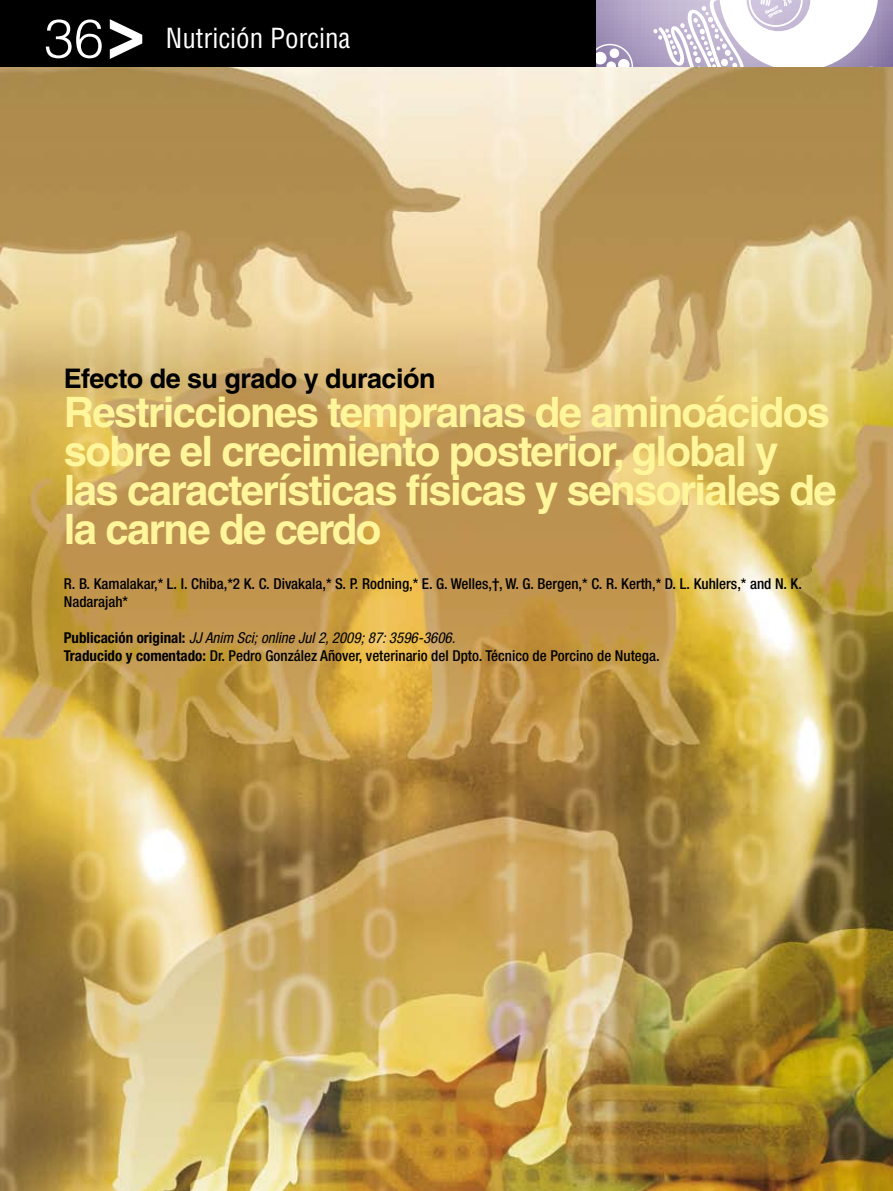
<style>
.page{position:relative;width:893px;height:1191px;background:#fff}
.page>*{position:absolute;margin:0;border:0;box-sizing:border-box;transform-origin:0 0}
.t1{font:700 86.55px "Helvetica";color:#fff}
.t2{font:700 42px/39px "Helvetica";letter-spacing:-.04em;color:#fff59a}
.t3{font:700 27px "Helvetica";letter-spacing:-.02em;color:#000}
.t4{font:condensed 27px "Helvetica";color:#fff}
.t5{font:500 condensed 15px/18px "Helvetica Neue LT Std";color:#000}
.s1{font-weight:300;font-stretch:normal;font-size:54px}
.s2{font-weight:700}
.s3{font-weight:400;font-style:italic}
</style>
<div class="page">
<img style="left:0;top:66px;width:893px;height:1125px">
<div style="left:0;top:0;width:601px;height:66px;background:#000"></div>
<svg style="left:597px;top:0;width:296px;height:67px"></svg>
<div style="left:610px;top:48px;width:9px;height:10px;background:#fff;border-radius:50%"></div>
<h1 class="t1" style="left:165px;top:14px;width:52px;rotate:90deg">^</h1>
<h3 class="t4" style="left:44px;top:21px;width:308px"><span class="s1">36</span> Nutrición Porcina</h3>
<h3 class="t3" style="left:64px;top:362px;width:373px">Efecto de su grado y duración</h3>
<h2 class="t2" style="left:64px;top:392px;width:774px">Restricciones tempranas de aminoácidos sobre el crecimiento posterior, global y las características físicas y sensoriales de la carne de cerdo</h2>
<p class="t5" style="left:64px;top:574px;width:740px">R. B. Kamalakar,* L. I. Chiba,*2 K. C. Divakala,* S. P. Rodning,* E. G. Welles,†, W. G. Bergen,* C. R. Kerth,* D. L. Kuhlers,* and N. K.<br>Nadarajah*</p>
<p class="t5" style="left:64px;top:628px;width:597px"><span class="s2">Publicación original:</span> <span class="s3">JJ Anim Sci; online Jul 2, 2009; 87: 3596-3606.<br></span><span class="s2">Traducido y comentado:</span> Dr. Pedro González Añover, veterinario del Dpto. Técnico de Porcino de Nutega.</p>
</div>
